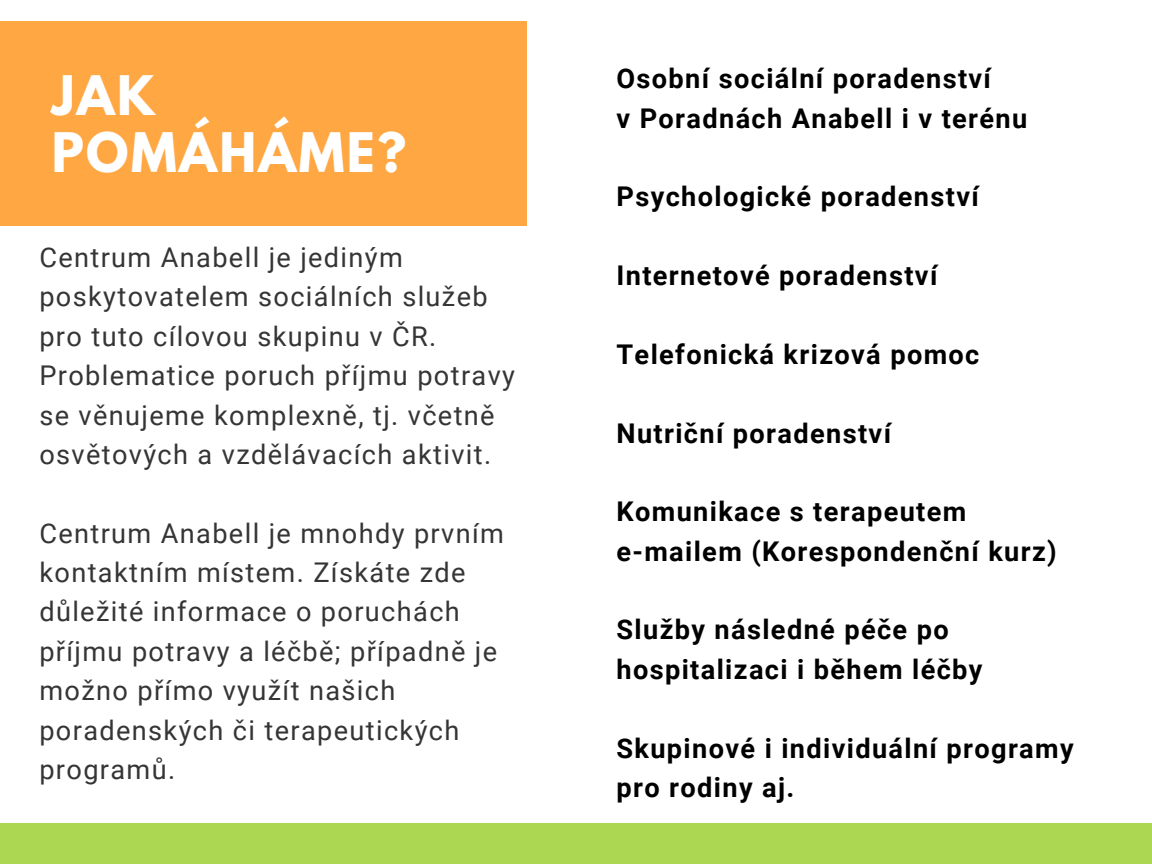
<style>
.page{position:relative;width:1152px;height:864px;background:#fff}
.page>*{position:absolute;margin:0;border:0;box-sizing:border-box;transform-origin:0 0}
.t1{font:700 48.3px/57.3px "League Spartan";letter-spacing:.05em;color:#fff}
.t2{font:27.15px/39.3px "Roboto";letter-spacing:.05em;color:#353535}
.t3{font:700 27.15px/39.3px "Roboto";letter-spacing:.05em;color:#000}
</style>
<div class="page">
<div style="left:0;top:823px;width:1152px;height:41px;background:#abd752"></div>
<div style="left:0;top:21px;width:526px;height:205px;background:#ffa743"></div>
<h1 class="t1" style="left:52px;top:73px;width:356px">JAK<br>POMÁHÁME?</h1>
<p class="t2" style="left:39px;top:238px;width:477px">Centrum Anabell je jediným poskytovatelem sociálních služeb pro tuto cílovou skupinu v ČR.<br>Problematice poruch příjmu potravy se věnujeme komplexně, tj. včetně osvětových a vzdělávacích aktivit.</p>
<p class="t2" style="left:39px;top:514px;width:466px">Centrum Anabell je mnohdy prvním kontaktním místem. Získáte zde důležité informace o poruchách příjmu potravy a léčbě; případně je možno přímo využít našich poradenských či terapeutických programů.</p>
<p class="t3" style="left:616px;top:59px;width:412px">Osobní sociální poradenství<br>v Poradnách Anabell i v terénu</p>
<p class="t3" style="left:616px;top:177px;width:364px">Psychologické poradenství</p>
<p class="t3" style="left:616px;top:256px;width:322px">Internetové poradenství</p>
<p class="t3" style="left:616px;top:335px;width:364px">Telefonická krizová pomoc</p>
<p class="t3" style="left:616px;top:414px;width:276px">Nutriční poradenství</p>
<p class="t3" style="left:616px;top:492px;width:442px">Komunikace s terapeutem e-mailem (Korespondenční kurz)</p>
<p class="t3" style="left:616px;top:611px;width:367px">Služby následné péče po hospitalizaci i během léčby</p>
<p class="t3" style="left:616px;top:729px;width:459px">Skupinové i individuální programy pro rodiny aj.</p>
</div>
